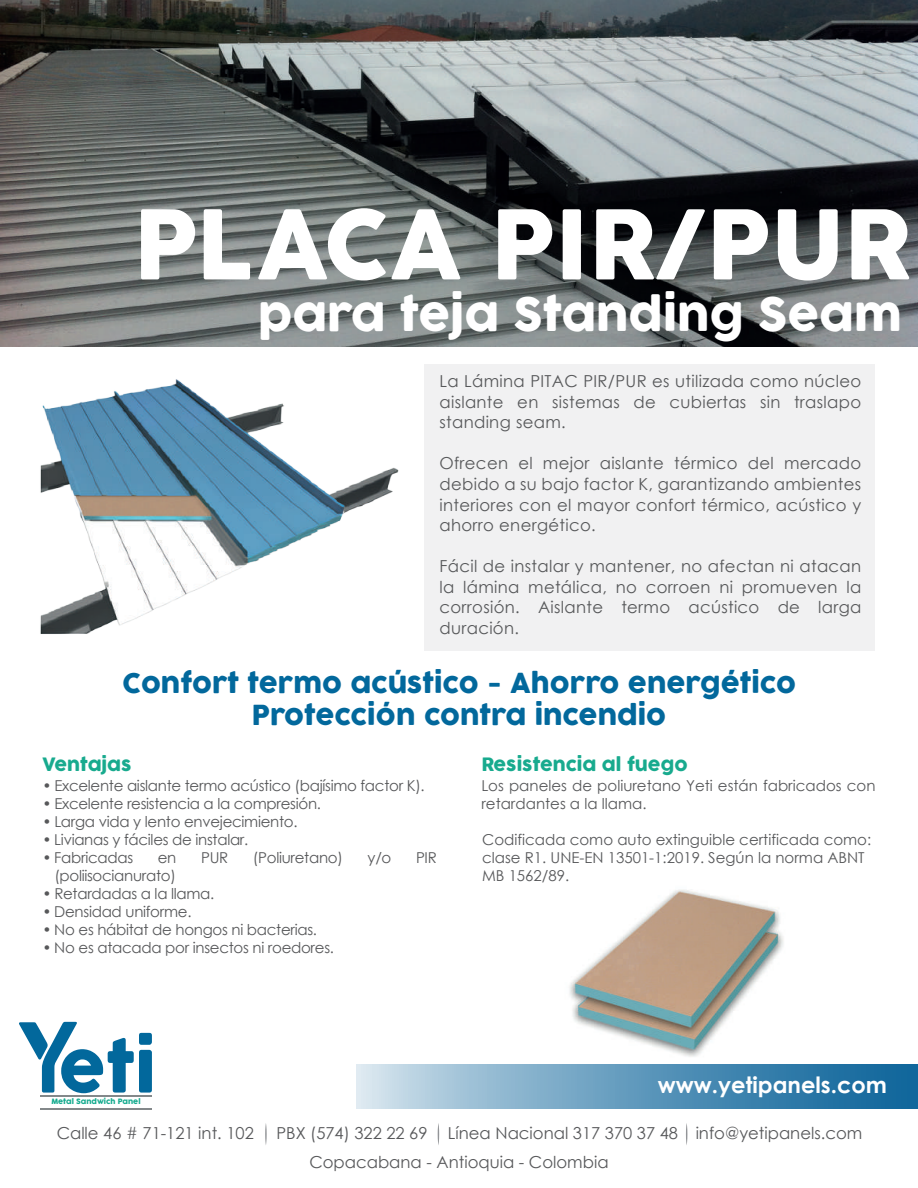
<style>
.page{position:relative;width:918px;height:1188px;background:#fff}
.page>*{position:absolute;margin:0;border:0;box-sizing:border-box;transform-origin:0 0}
.t1{font:94.5px "COCOGOOSE";color:#fff}
.t2{font:45px "COCOGOOSE";color:#fff}
.t3{font:27px/32.4px "COCOGOOSE";color:#02689c;text-align:center}
.t4{font:700 22.5px "Century Gothic";color:#fff}
.t5{font:18px "COCOGOOSE";color:#18aa8e}
.t6{font:16.5px/20.5px "Century Gothic";letter-spacing:.02em;color:#57585a;text-align:justify}
.t7{font:16.5px "Century Gothic";color:#57585a}
.t8{font:15px "Century Gothic";letter-spacing:-.02em;color:#57585a}
.t9{font:15px/18px "Century Gothic";color:#57585a}
.t10{font:7.2px "COCOGOOSE";color:#15ab8f}
</style>
<div class="page">
<img style="left:40px;top:379px;width:359px;height:255px">
<img style="left:537px;top:890px;width:277px;height:175px">
<img style="left:0;top:0;width:918px;height:347px">
<div style="left:424px;top:364px;width:451px;height:287px;background:#f1f1f2"></div>
<svg style="left:356px;top:1065px;width:562px;height:44px;background:#659dbf"></svg>
<svg style="left:265px;top:1123px;width:2px;height:22px"></svg>
<svg style="left:438px;top:1123px;width:1px;height:22px"></svg>
<svg style="left:686px;top:1123px;width:1px;height:22px"></svg>
<svg style="left:19px;top:1022px;width:133px;height:71px"></svg>
<hr style="left:40px;top:1095px;width:112px;height:1px;background:#83888a">
<hr style="left:40px;top:1108px;width:112px;height:1px;background:#83888a">
<h1 class="t1" style="left:134px;top:174px;width:777px">PLACA PIR/PUR</h1>
<h2 class="t2" style="left:258px;top:281px;width:645px">para teja Standing Seam</h2>
<p class="t6" style="left:439px;top:371px;width:423px">La Lámina PITAC PIR/PUR es utilizada como núcleo aislante en sistemas de cubiertas sin traslapo standing seam.</p>
<p class="t6" style="left:439px;top:453px;width:423px">Ofrecen el mejor aislante térmico del mercado debido a su bajo factor K, garantizando ambientes interiores con el mayor confort térmico, acústico y ahorro energético.</p>
<p class="t6" style="left:440px;top:556px;width:423px">Fácil de instalar y mantener, no afectan ni atacan la lámina metálica, no corroen ni promueven la corrosión. Aislante termo acústico de larga duración.</p>
<h3 class="t3" style="left:122px;top:667px;width:675px">Confort termo acústico - Ahorro energético<br>Protección contra incendio</h3>
<p class="t5" style="left:43px;top:751px;width:91px">Ventajas</p>
<p class="t5" style="left:481px;top:751px;width:208px">Resistencia al fuego</p>
<p class="t8" style="left:42px;top:775px;width:384px">• Excelente aislante termo acústico (bajísimo factor K).</p>
<p class="t8" style="left:42px;top:793px;width:280px">• Excelente resistencia a la compresión.</p>
<p class="t8" style="left:42px;top:811px;width:257px">• Larga vida y lento envejecimiento.</p>
<p class="t8" style="left:42px;top:829px;width:207px">• Livianas y fáciles de instalar.</p>
<p class="t8" style="left:42px;top:847px;width:92px">• Fabricadas</p>
<p class="t8" style="left:158px;top:847px;width:20px">en</p>
<p class="t8" style="left:201px;top:847px;width:29px">PUR</p>
<p class="t8" style="left:253px;top:847px;width:91px">(Poliuretano)</p>
<p class="t8" style="left:368px;top:847px;width:25px">y/o</p>
<p class="t8" style="left:416px;top:847px;width:22px">PIR</p>
<p class="t8" style="left:54px;top:865px;width:123px">(poliisocianurato)</p>
<p class="t8" style="left:42px;top:883px;width:173px">• Retardadas a la llama.</p>
<p class="t8" style="left:42px;top:901px;width:151px">• Densidad uniforme.</p>
<p class="t8" style="left:42px;top:919px;width:276px">• No es hábitat de hongos ni bacterias.</p>
<p class="t8" style="left:42px;top:937px;width:293px">• No es atacada por insectos ni roedores.</p>
<p class="t9" style="left:481px;top:776px;width:396px">Los paneles de poliuretano Yeti están fabricados con retardantes a la llama.</p>
<p class="t9" style="left:482px;top:830px;width:391px">Codificada como auto extinguible certificada como: clase R1. UNE-EN 13501-1:2019. Según la norma ABNT<br>MB 1562/89.</p>
<p class="t10" style="left:51px;top:1096px;width:91px">Metal Sandwich Panel</p>
<h3 class="t4" style="left:658px;top:1068px;width:231px">www.yetipanels.com</h3>
<p class="t7" style="left:57px;top:1122px;width:199px">Calle 46 # 71-121 int. 102</p>
<p class="t7" style="left:276px;top:1122px;width:587px">PBX (574) 322 22 69 Línea Nacional 317 370 37 48 info@yetipanels.com</p>
<p class="t7" style="left:309px;top:1150px;width:301px">Copacabana - Antioquia - Colombia</p>
</div>
